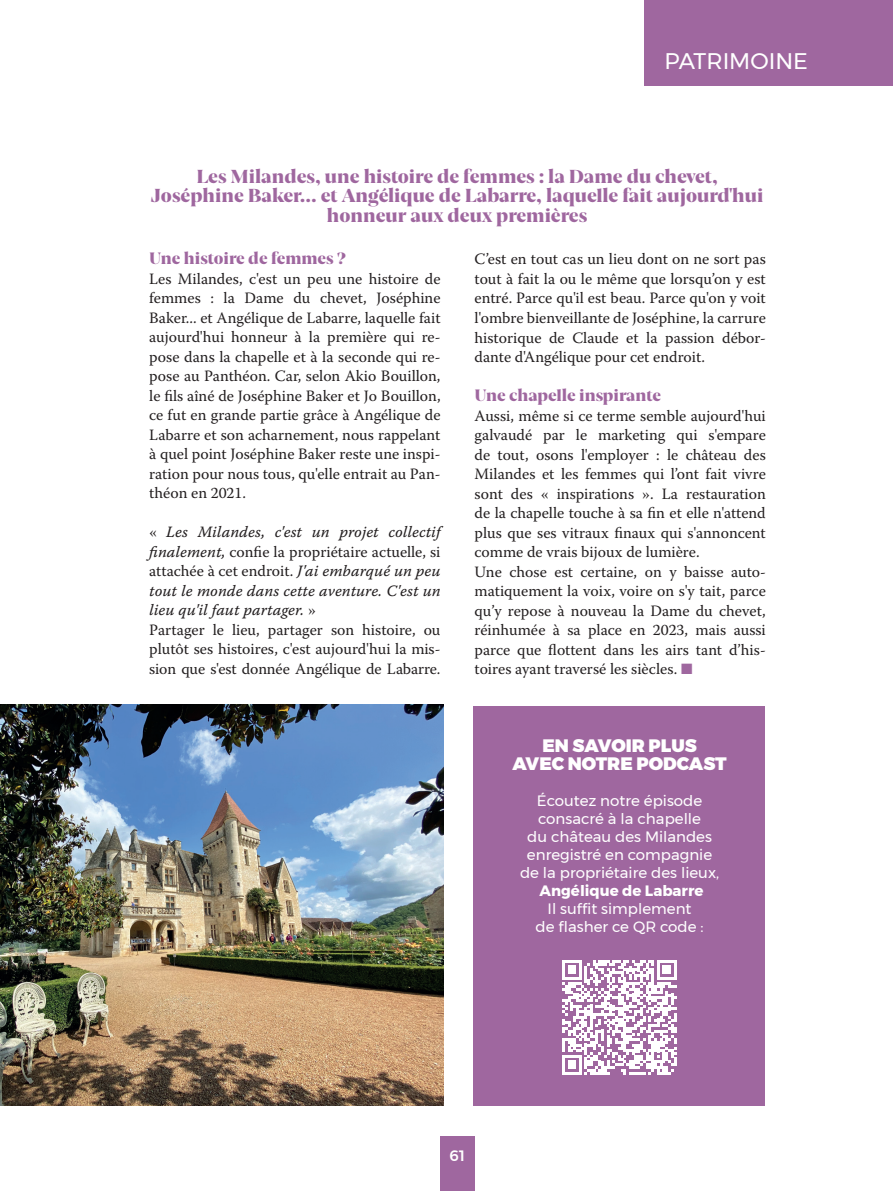
<style>
.page{position:relative;width:893px;height:1191px;background:#fff}
.page>*{position:absolute;margin:0;border:0;box-sizing:border-box;transform-origin:0 0}
.t1{font:22.5px "Montserrat";color:#fff}
.t2{font:900 18px/19.5px "Joane";color:#9f679f;text-align:center}
.t3{font:900 18px "Montserrat";color:#fff}
.t4{font:15.75px/19.5px "Warnock Pro";color:#231f20;text-align:justify}
.t5{font:15.75px/19.5px "Warnock Pro It Capt";color:#231f20;text-align:justify}
.t6{font:900 15.75px "Joane";color:#9f679f}
.t7{font:15px "Montserrat";color:#fff}
.t8{font:700 15px "Montserrat";color:#fff}
.t9{font:500 15px "Montserrat";color:#fff}
.s1{font-family:"Warnock Pro"}
.s2{color:#9f679f}
</style>
<div class="page">
<div style="left:441px;top:1137px;width:34px;height:54px;background:#9f679f"></div>
<div style="left:645px;top:0;width:248px;height:85px;background:#9f679f"></div>
<div style="left:473px;top:706px;width:292px;height:400px;background:#9f679f"></div>
<img style="left:0;top:705px;width:444px;height:401px">
<svg style="left:562px;top:960px;width:114px;height:114px"></svg>
<p class="t1" style="left:665px;top:43px;width:145px">PATRIMOINE</p>
<p class="t2" style="left:196px;top:166px;width:523px">Les Milandes, une histoire de femmes : la Dame du chevet,</p>
<p class="t2" style="left:151px;top:185px;width:614px">Joséphine Baker... et Angélique de Labarre, laquelle fait aujourd'hui honneur aux deux premières</p>
<p class="t6" style="left:149px;top:247px;width:198px">Une histoire de femmes ?</p>
<p class="t4" style="left:149px;top:269px;width:293px">Les Milandes, c'est un peu une histoire de femmes : la Dame du chevet, Joséphine Baker... et Angélique de Labarre, laquelle fait aujourd'hui honneur à la première qui re&shy;pose dans la chapelle et à la seconde qui re&shy;pose au Panthéon. Car, selon Akio Bouillon, le fils aîné de Joséphine Baker et Jo Bouillon, ce fut en grande partie grâce à Angélique de Labarre et son acharnement, nous rappelant à quel point Joséphine Baker reste une inspi&shy;ration pour nous tous, qu'elle entrait au Pan&shy;théon en 2021.</p>
<p class="t5" style="left:149px;top:522px;width:293px"><span class="s1">«</span> Les Milandes, c'est un projet collectif finalement, <span class="s1">confie la propriétaire actuelle, si attachée à cet endroit.</span> J'ai embarqué un peu tout le monde dans cette aventure. C'est un lieu qu'il faut partager. <span class="s1">»</span></p>
<p class="t4" style="left:149px;top:620px;width:293px">Partager le lieu, partager son histoire, ou plutôt ses histoires, c'est aujourd'hui la mis&shy;sion que s'est donnée Angélique de Labarre.</p>
<p class="t4" style="left:475px;top:249px;width:293px">C’est en tout cas un lieu dont on ne sort pas tout à fait la ou le même que lorsqu’on y est entré. Parce qu'il est beau. Parce qu'on y voit l'ombre bienveillante de Joséphine, la carrure historique de Claude et la passion débor&shy;dante d'Angélique pour cet endroit.</p>
<p class="t6" style="left:475px;top:384px;width:188px">Une chapelle inspirante</p>
<p class="t4" style="left:475px;top:405px;width:293px">Aussi, même si ce terme semble aujourd'hui galvaudé par le marketing qui s'empare de tout, osons l'employer : le château des Milandes et les femmes qui l’ont fait vivre sont des « inspirations ». La restauration de la chapelle touche à sa fin et elle n'attend plus que ses vitraux finaux qui s'annoncent comme de vrais bijoux de lumière.</p>
<p class="t4" style="left:475px;top:561px;width:293px">Une chose est certaine, on y baisse auto&shy;matiquement la voix, voire on s'y tait, parce qu’y repose à nouveau la Dame du chevet, réinhumée à sa place en 2023, mais aussi parce que flottent dans les airs tant d’his&shy;toires ayant traversé les siècles. <span class="s2">■</span></p>
<p class="t3" style="left:543px;top:730px;width:156px">EN SAVOIR PLUS</p>
<p class="t3" style="left:512px;top:748px;width:216px">AVEC NOTRE PODCAST</p>
<p class="t7" style="left:537px;top:789px;width:167px">Écoutez notre épisode</p>
<p class="t7" style="left:538px;top:807px;width:164px">consacré à la chapelle</p>
<p class="t7" style="left:527px;top:825px;width:186px">du château des Milandes</p>
<p class="t7" style="left:527px;top:843px;width:187px">enregistré en compagnie</p>
<p class="t7" style="left:520px;top:861px;width:201px">de la propriétaire des lieux,</p>
<p class="t8" style="left:539px;top:878px;width:166px">Angélique de Labarre</p>
<p class="t7" style="left:548px;top:897px;width:145px">Il suffit simplement</p>
<p class="t7" style="left:536px;top:915px;width:169px">de flasher ce QR code :</p>
<p class="t9" style="left:449px;top:1143px;width:17px">61</p>
</div>
